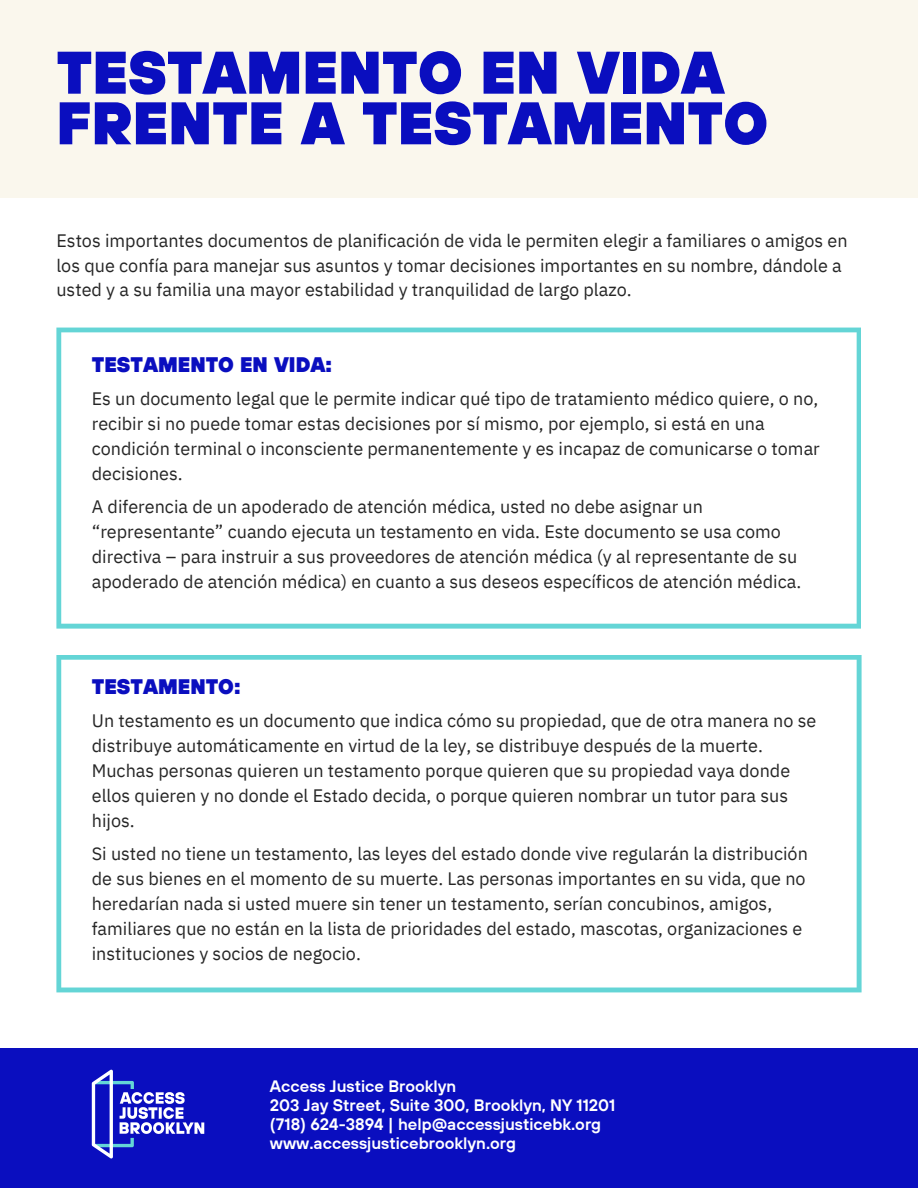
<style>
.page{position:relative;width:918px;height:1188px;background:#fff}
.page>*{position:absolute;margin:0;border:0;box-sizing:border-box;transform-origin:0 0}
.t1{font:900 60px/50.7px "TT Hoves";color:#0a0ebf}
.t2{font:900 21px "TT Hoves";color:#0a0ebf}
.t3{font:18px/25px "IBM Plex Sans";color:#262626}
.t4{font:16.5px/19.2px "TT Hoves Dm Bd";color:#fff}
</style>
<div class="page">
<div style="left:0;top:1048px;width:918px;height:140px;background:#0a0ebf"></div>
<svg style="left:92px;top:1070px;width:112px;height:88px"></svg>
<svg style="left:56px;top:328px;width:805px;height:301px"></svg>
<svg style="left:56px;top:655px;width:806px;height:337px"></svg>
<div style="left:0;top:0;width:918px;height:198px;background:#faf7ed"></div>
<h1 class="t1" style="left:56px;top:46px;width:713px">TESTAMENTO EN VIDA<br>FRENTE A TESTAMENTO</h1>
<p class="t3" style="left:56px;top:228px;width:793px">Estos importantes documentos de planificación de vida le permiten elegir a familiares o amigos en los que confía para manejar sus asuntos y tomar decisiones importantes en su nombre, dándole a usted y a su familia una mayor estabilidad y tranquilidad de largo plazo.</p>
<p class="t2" style="left:92px;top:351px;width:242px">TESTAMENTO EN VIDA:</p>
<p class="t3" style="left:92px;top:386px;width:730px">Es un documento legal que le permite indicar qué tipo de tratamiento médico quiere, o no, recibir si no puede tomar estas decisiones por sí mismo, por ejemplo, si está en una condición terminal o inconsciente permanentemente y es incapaz de comunicarse o tomar decisiones.</p>
<p class="t3" style="left:92px;top:494px;width:711px">A diferencia de un apoderado de atención médica, usted no debe asignar un “representante” cuando ejecuta un testamento en vida. Este documento se usa como directiva – para instruir a sus proveedores de atención médica (y al representante de su apoderado de atención médica) en cuanto a sus deseos específicos de atención médica.</p>
<p class="t2" style="left:92px;top:673px;width:150px">TESTAMENTO:</p>
<p class="t3" style="left:92px;top:708px;width:726px">Un testamento es un documento que indica cómo su propiedad, que de otra manera no se distribuye automáticamente en virtud de la ley, se distribuye después de la muerte.<br>Muchas personas quieren un testamento porque quieren que su propiedad vaya donde ellos quieren y no donde el Estado decida, o porque quieren nombrar un tutor para sus hijos.</p>
<p class="t3" style="left:92px;top:841px;width:718px">Si usted no tiene un testamento, las leyes del estado donde vive regularán la distribución de sus bienes en el momento de su muerte. Las personas importantes en su vida, que no heredarían nada si usted muere sin tener un testamento, serían concubinos, amigos, familiares que no están en la lista de prioridades del estado, mascotas, organizaciones e instituciones y socios de negocio.</p>
<p class="t4" style="left:270px;top:1076px;width:347px">Access Justice Brooklyn<br>203 Jay Street, Suite 300, Brooklyn, NY 11201 (718) 624-3894 | help@accessjusticebk.org www.accessjusticebrooklyn.org</p>
</div>
